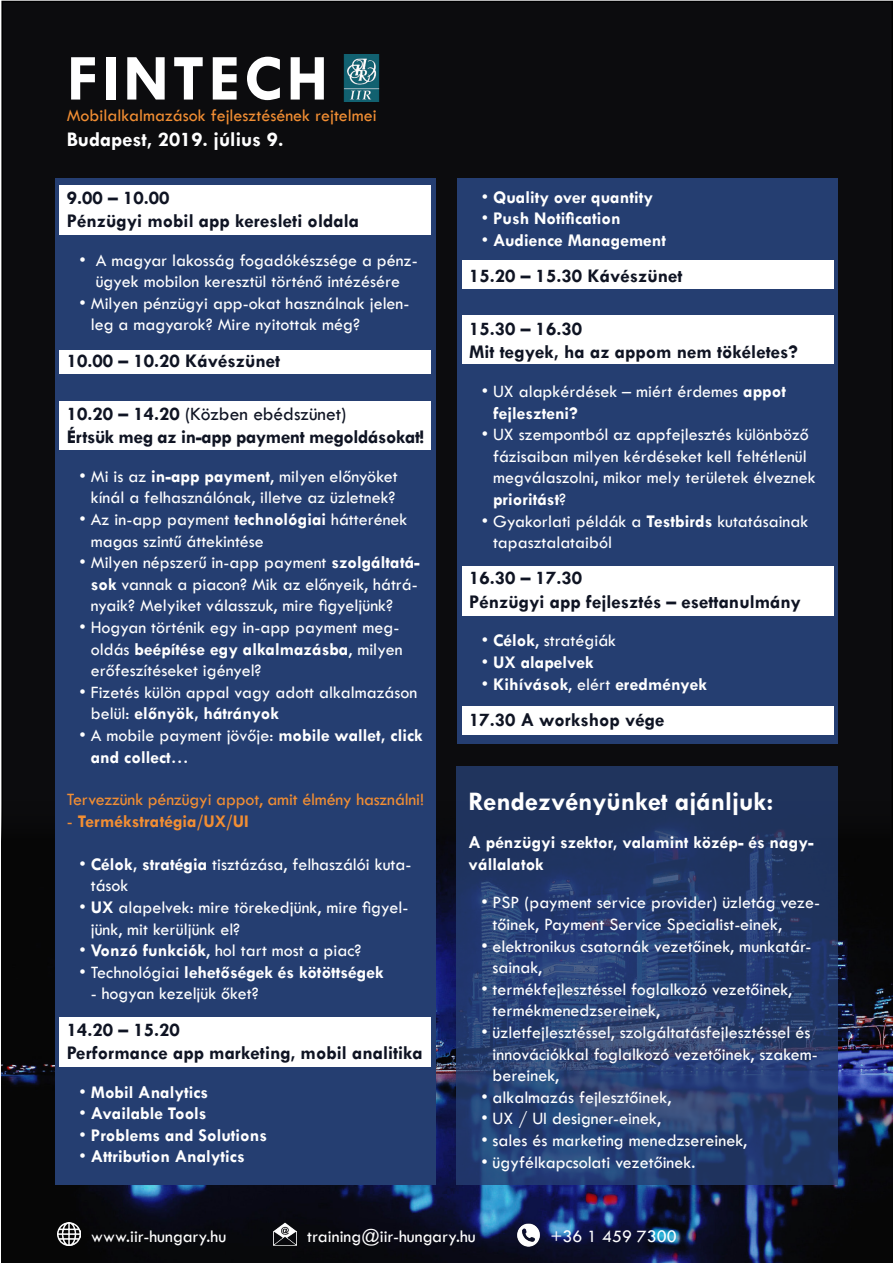
<style>
.page{position:relative;width:893px;height:1263px;background:#fff}
.page>*{position:absolute;margin:0;border:0;box-sizing:border-box;transform-origin:0 0}
.t1{font:700 66px "Tw Cen";letter-spacing:.06em;color:#fff}
.t2{font:700 27px "Tw Cen";color:#fff}
.t3{font:700 21px "Tw Cen";color:#fff}
.t4{font:700 19.5px/23.4px "Tw Cen";color:#0f1423}
.t5{font:700 19.5px/23.4px "Tw Cen";letter-spacing:-.02em;color:#0f1423}
.t6{font:18px/21.6px "Tw Cen";color:#fff}
.t7{font:700 18px/21.6px "Tw Cen";color:#fff}
.t8{font:18px "Tw Cen";color:#f28e33}
.t9{font:700 18px "Tw Cen";color:#f28e33}
.s1{font-weight:400}
.s2{font-weight:700}
</style>
<div class="page">
<div style="left:2px;top:1px;width:890px;height:1262px;background:#0c0c0e"></div>
<img style="left:1px;top:799px;width:892px;height:464px">
<img style="left:507px;top:1224px;width:44px;height:23px">
<img style="left:57px;top:1223px;width:23px;height:23px">
<div style="left:55px;top:178px;width:381px;height:1006px;background:#253e71"></div>
<div style="left:457px;top:178px;width:381px;height:565px;background:#253e71"></div>
<svg style="left:457px;top:766px;width:381px;height:418px"></svg>
<img style="left:273px;top:1223px;width:23px;height:23px">
<div style="left:59px;top:185px;width:372px;height:49px;background:#fff"></div>
<div style="left:59px;top:350px;width:372px;height:23px;background:#fff"></div>
<div style="left:59px;top:401px;width:372px;height:49px;background:#fff"></div>
<div style="left:59px;top:1017px;width:372px;height:49px;background:#fff"></div>
<div style="left:462px;top:261px;width:371px;height:28px;background:#fff"></div>
<div style="left:462px;top:315px;width:371px;height:49px;background:#fff"></div>
<div style="left:462px;top:566px;width:371px;height:49px;background:#fff"></div>
<div style="left:462px;top:706px;width:371px;height:29px;background:#fff"></div>
<img style="left:343px;top:54px;width:37px;height:47px">
<h1 class="t1" style="left:67px;top:39px;width:263px">FINTECH</h1>
<p class="t8" style="left:67px;top:105px;width:312px">Mobilalkalmazások fejlesztésének rejtelmei</p>
<p class="t3" style="left:67px;top:127px;width:218px">Budapest, 2019. július 9.</p>
<p class="t4" style="left:67px;top:185px;width:294px">9.00 – 10.00<br>Pénzügyi mobil app keresleti oldala</p>
<p class="t6" style="left:80px;top:249px;width:340px;text-align:center">• A magyar lakosság fogadókészsége a pénz&shy;ügyek mobilon keresztül történő intézésére</p>
<p class="t6" style="left:91px;top:292px;width:320px;text-indent:-11px">• Milyen pénzügyi app-okat használnak jelen&shy;leg a magyarok? Mire nyitottak még?</p>
<p class="t4" style="left:67px;top:348px;width:215px">10.00 – 10.20 Kávészünet</p>
<p class="t5" style="left:67px;top:401px;width:359px">10.20 – 14.20 <span class="s1">(Közben ebédszünet)<br></span>Értsük meg az in-app payment megoldásokat!</p>
<p class="t6" style="left:80px;top:465px;width:320px;text-align:center">• Mi is az <span class="s2">in-app payment</span>, milyen előnyöket kínál a felhasználónak, illetve az üzletnek?</p>
<p class="t6" style="left:91px;top:508px;width:318px;text-indent:-11px">• Az in-app payment <span class="s2">technológiai</span> hátterének magas szintű áttekintése</p>
<p class="t6" style="left:91px;top:552px;width:331px;text-align:justify;text-indent:-11px">• Milyen népszerű in-app payment <span class="s2">szolgáltatá&shy;sok</span> vannak a piacon? Mik az előnyeik, hátrá&shy;nyaik? Melyiket válasszuk, mire figyeljünk?</p>
<p class="t6" style="left:91px;top:616px;width:313px;text-indent:-11px">• Hogyan történik egy in-app payment meg&shy;oldás <span class="s2">beépítése egy alkalmazásba</span>, milyen erőfeszítéseket igényel?</p>
<p class="t6" style="left:91px;top:681px;width:328px;text-indent:-11px">• Fizetés külön appal vagy adott alkalmazáson belül: <span class="s2">előnyök, hátrányok</span></p>
<p class="t7" style="left:91px;top:724px;width:334px;text-indent:-11px"><span class="s1">• A mobile payment jövője:</span> mobile wallet, click and collect<span class="s1">…</span></p>
<p class="t8" style="left:67px;top:789px;width:359px">Tervezzünk pénzügyi appot, amit élmény használni!</p>
<p class="t9" style="left:67px;top:810px;width:184px"><span class="s1">-</span> Termékstratégia/UX/UI</p>
<p class="t6" style="left:91px;top:853px;width:322px;text-indent:-11px">• <span class="s2">Célok, stratégia</span> tisztázása, felhaszálói kuta&shy;tások</p>
<p class="t6" style="left:91px;top:896px;width:319px;text-indent:-11px">• <span class="s2">UX</span> alapelvek: mire törekedjünk, mire figyel&shy;jünk, mit kerüljünk el?</p>
<p class="t6" style="left:80px;top:940px;width:283px">• <span class="s2">Vonzó funkciók</span>, hol tart most a piac?</p>
<p class="t7" style="left:80px;top:961px;width:306px"><span class="s1">• Technológiai</span> lehetőségek és kötöttségek</p>
<p class="t6" style="left:91px;top:983px;width:169px">- hogyan kezeljük őket?</p>
<p class="t4" style="left:67px;top:1017px;width:358px">14.20 – 15.20<br>Performance app marketing, mobil analitika</p>
<p class="t7" style="left:80px;top:1081px;width:130px"><span class="s1">•</span> Mobil Analytics</p>
<p class="t7" style="left:80px;top:1102px;width:129px"><span class="s1">•</span> Available Tools</p>
<p class="t7" style="left:80px;top:1124px;width:189px"><span class="s1">•</span> Problems and Solutions</p>
<p class="t7" style="left:80px;top:1145px;width:167px"><span class="s1">•</span> Attribution Analytics</p>
<p class="t7" style="left:482px;top:186px;width:173px"><span class="s1">•</span> Quality over quantity</p>
<p class="t7" style="left:482px;top:207px;width:140px"><span class="s1">•</span> Push Notification</p>
<p class="t7" style="left:482px;top:229px;width:186px"><span class="s1">•</span> Audience Management</p>
<p class="t4" style="left:469px;top:263px;width:215px">15.20 – 15.30 Kávészünet</p>
<p class="t4" style="left:469px;top:317px;width:330px">15.30 – 16.30<br>Mit tegyek, ha az appom nem tökéletes?</p>
<p class="t6" style="left:493px;top:380px;width:295px;text-indent:-11px">• UX alapkérdések – miért érdemes <span class="s2">appot fejleszteni?</span></p>
<p class="t6" style="left:493px;top:424px;width:324px;text-indent:-11px">• UX szempontból az appfejlesztés különböző fázisaiban milyen kérdéseket kell feltétlenül megválaszolni, mikor mely területek élveznek <span class="s2">prioritást</span>?</p>
<p class="t6" style="left:493px;top:510px;width:317px;text-indent:-11px">• Gyakorlati példák a <span class="s2">Testbirds</span> kutatásainak tapasztalataiból</p>
<p class="t4" style="left:469px;top:566px;width:333px">16.30 – 17.30<br>Pénzügyi app fejlesztés – esettanulmány</p>
<p class="t6" style="left:482px;top:630px;width:136px">• <span class="s2">Célok</span>, stratégiák</p>
<p class="t7" style="left:482px;top:651px;width:114px"><span class="s1">•</span> UX alapelvek</p>
<p class="t7" style="left:482px;top:673px;width:227px"><span class="s1">•</span> Kihívások<span class="s1">, elért</span> eredmények</p>
<p class="t4" style="left:469px;top:707px;width:197px">17.30 A workshop vége</p>
<h2 class="t2" style="left:469px;top:785px;width:306px">Rendezvényünket ajánljuk:</h2>
<p class="t7" style="left:469px;top:831px;width:347px">A pénzügyi szektor, valamint közép- és nagy&shy;vállalatok</p>
<p class="t6" style="left:493px;top:892px;width:329px;text-indent:-11px">• PSP (payment service provider) üzletág veze&shy;tőinek, Payment Service Specialist-einek,</p>
<p class="t6" style="left:493px;top:935px;width:320px;text-indent:-11px">• elektronikus csatornák vezetőinek, munkatár&shy;sainak,</p>
<p class="t6" style="left:493px;top:978px;width:301px;text-indent:-11px">• termékfejlesztéssel foglalkozó vezetőinek, termékmenedzsereinek,</p>
<p class="t6" style="left:493px;top:1021px;width:327px;text-indent:-11px">• üzletfejlesztéssel, szolgáltatásfejlesztéssel és innovációkkal foglalkozó vezetőinek, szakem&shy;bereinek,</p>
<p class="t6" style="left:481px;top:1086px;width:191px">• alkalmazás fejlesztőinek,</p>
<p class="t6" style="left:481px;top:1108px;width:181px">• UX / UI designer-einek,</p>
<p class="t6" style="left:481px;top:1129px;width:267px">• sales és marketing menedzsereinek,</p>
<p class="t6" style="left:481px;top:1151px;width:215px">• ügyfélkapcsolati vezetőinek.</p>
<p class="t6" style="left:91px;top:1225px;width:137px">www.iir-hungary.hu</p>
<p class="t6" style="left:307px;top:1225px;width:170px">training@iir-hungary.hu</p>
<p class="t6" style="left:550px;top:1225px;width:128px">+36 1 459 7300</p>
</div>
